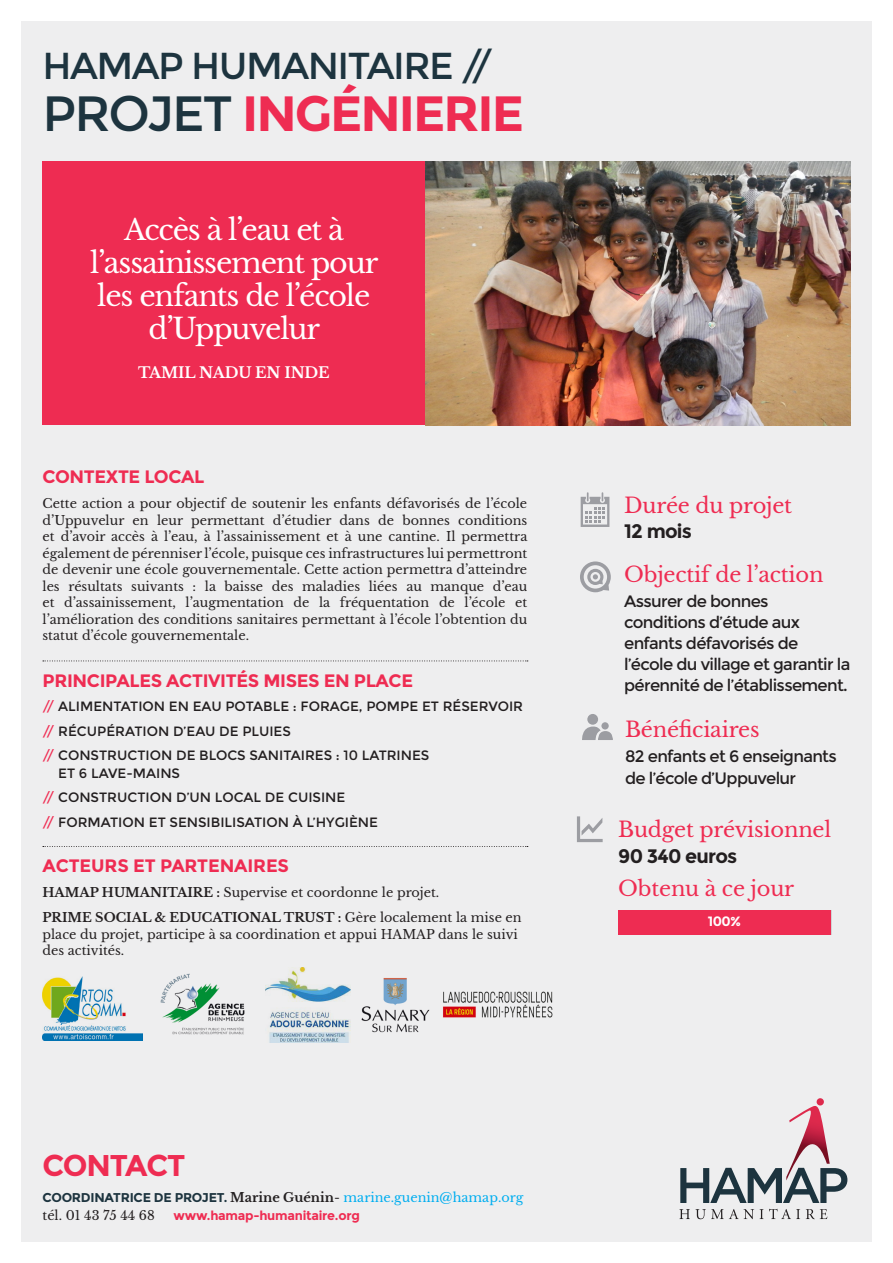
<style>
.page{position:relative;width:893px;height:1263px;background:#fff}
.page>*{position:absolute;margin:0;border:0;box-sizing:border-box;transform-origin:0 0}
.t1{font:700 49.5px "Montserrat";letter-spacing:-.04em;color:#ee2c52}
.t2{font:37.5px "Montserrat";letter-spacing:-.04em;color:#1d343f}
.t3{font:700 30px "Montserrat";letter-spacing:-.04em;color:#ee2c52}
.t4{font:28.5px/33px "Libre Baskerville";letter-spacing:-.04em;color:#fff;text-align:center}
.t5{font:21px "Libre Baskerville";letter-spacing:-.01em;color:#ee2c52}
.t6{font:700 19.5px "Montserrat";letter-spacing:-.04em;color:#231f20}
.t7{font:700 18px "Montserrat";letter-spacing:-.02em;color:#ee2c52}
.t8{font:16.5px/21px "Montserrat";letter-spacing:-.04em;color:#231f20}
.t9{font:700 15px "Libre Baskerville";letter-spacing:-.01em;color:#fff}
.t10{font:13.5px/18px "Montserrat";color:#231f20}
.t11{font:700 13.5px "Montserrat";color:#fff}
.t12{font:12.75px/16.5px "Libre Baskerville";color:#231f20;text-align:justify}
.t13{font:12.75px "Libre Baskerville";color:#00aeef}
.t14{font:700 12.75px "Montserrat";letter-spacing:-.02em;color:#ee2c52}
.s1{font-weight:400;color:#1d343f}
.s2{color:#ee2c52}
.s3{font-weight:700}
.s4{font-family:"Montserrat";font-weight:700;color:#1d343f}
.s5{font-weight:700;color:#231f20}
.s6{color:#231f20}
</style>
<div class="page">
<div style="left:21px;top:21px;width:851px;height:1221px;background:#eeeeef"></div>
<svg style="left:680px;top:1098px;width:167px;height:105px"></svg>
<svg style="left:679px;top:1209px;width:121px;height:10px"></svg>
<svg style="left:806px;top:1209px;width:21px;height:10px"></svg>
<div style="left:43px;top:162px;width:382px;height:263px;background:#ee2c52"></div>
<svg style="left:43px;top:660px;width:485px;height:1px"></svg>
<svg style="left:43px;top:846px;width:485px;height:1px"></svg>
<svg style="left:580px;top:561px;width:31px;height:31px"></svg>
<div style="left:587px;top:714px;width:11px;height:11px;background:#9c9da2;border-radius:50%"></div>
<svg style="left:601px;top:722px;width:8px;height:7px"></svg>
<svg style="left:582px;top:726px;width:31px;height:14px"></svg>
<svg style="left:581px;top:492px;width:28px;height:35px"></svg>
<div style="left:619px;top:910px;width:212px;height:25px;background:#ee2c52"></div>
<svg style="left:577px;top:816px;width:26px;height:26px"></svg>
<div style="left:618px;top:910px;width:213px;height:24px;background:#ee2c52"></div>
<img style="left:425px;top:162px;width:425px;height:263px">
<img style="left:361px;top:978px;width:69px;height:55px">
<img style="left:266px;top:968px;width:85px;height:74px">
<img style="left:160px;top:973px;width:85px;height:62px">
<img style="left:43px;top:977px;width:99px;height:63px">
<img style="left:443px;top:991px;width:110px;height:27px">
<p class="t2" style="left:43px;top:44px;width:452px">HAMAP HUMANITAIRE //</p>
<p class="t1" style="left:43px;top:84px;width:483px"><span class="s1">PROJET</span> INGÉNIERIE</p>
<p class="t4" style="left:90px;top:213px;width:290px">Accès à l’eau et à l’assainissement pour les enfants de l’école d’Uppuvelur</p>
<p class="t9" style="left:138px;top:363px;width:193px">TAMIL NADU EN INDE</p>
<p class="t7" style="left:43px;top:466px;width:163px">CONTEXTE LOCAL</p>
<p class="t12" style="left:43px;top:495px;width:486px">Cette action a pour objectif de soutenir les enfants défavorisés de l’école d’Uppuvelur en leur permettant d’étudier dans de bonnes conditions et d’avoir accès à l’eau, à l’assainissement et à une cantine. Il permettra également de pérenniser l’école, puisque ces infrastructures lui permettront de devenir une école gouvernementale. Cette action permettra d’atteindre les résultats suivants : la baisse des maladies liées au manque d’eau et d’assainissement, l’augmentation de la fréquentation de l’école et l’amélioration des conditions sanitaires permettant à l’école l’obtention du statut d’école gouvernementale.</p>
<p class="t7" style="left:43px;top:670px;width:372px">PRINCIPALES ACTIVITÉS MISES EN PLACE</p>
<p class="t10" style="left:43px;top:698px;width:482px"><span class="s2">//</span> ALIMENTATION EN EAU POTABLE : FORAGE, POMPE ET RÉSERVOIR</p>
<p class="t10" style="left:43px;top:722px;width:250px"><span class="s2">//</span> RÉCUPÉRATION D’EAU DE PLUIES</p>
<p class="t10" style="left:58px;top:746px;width:373px;text-indent:-16px"><span class="s2">//</span> CONSTRUCTION DE BLOCS SANITAIRES : 10 LATRINES<br>ET 6 LAVE-MAINS</p>
<p class="t10" style="left:43px;top:789px;width:304px"><span class="s2">//</span> CONSTRUCTION D’UN LOCAL DE CUISINE</p>
<p class="t10" style="left:43px;top:813px;width:337px"><span class="s2">//</span> FORMATION ET SENSIBILISATION À L’HYGIÈNE</p>
<p class="t7" style="left:43px;top:855px;width:248px">ACTEURS ET PARTENAIRES</p>
<p class="t12" style="left:43px;top:885px;width:398px"><span class="s3">HAMAP HUMANITAIRE :</span> Supervise et coordonne le projet.</p>
<p class="t12" style="left:43px;top:910px;width:481px;text-align:left"><span class="s3">PRIME SOCIAL &amp; EDUCATIONAL TRUST :</span> Gère localement la mise en place du projet, participe à sa coordination et appui HAMAP dans le suivi des activités.</p>
<p class="t3" style="left:43px;top:1147px;width:144px">CONTACT</p>
<p class="t13" style="left:43px;top:1190px;width:482px"><span class="s4">COORDINATRICE DE PROJET.</span> <span class="s5">Marine Guénin</span><span class="s6">-</span> marine.guenin@hamap.org</p>
<p class="t12" style="left:43px;top:1208px;width:114px">tél. 01 43 75 44 68</p>
<p class="t14" style="left:174px;top:1208px;width:188px">www.hamap-humanitaire.org</p>
<p class="t5" style="left:624px;top:492px;width:169px">Durée du projet</p>
<p class="t6" style="left:624px;top:519px;width:69px">12 mois</p>
<p class="t5" style="left:624px;top:561px;width:201px">Objectif de l’action</p>
<p class="t8" style="left:624px;top:591px;width:228px">Assurer de bonnes conditions d’étude aux enfants défavorisés de l’école du village et garantir la pérennité de l’établissement.</p>
<p class="t5" style="left:625px;top:717px;width:136px">Bénéficiaires</p>
<p class="t8" style="left:625px;top:746px;width:213px">82 enfants et 6 enseignants de l’école d’Uppuvelur</p>
<p class="t5" style="left:618px;top:817px;width:214px">Budget prévisionnel</p>
<p class="t6" style="left:618px;top:844px;width:120px">90 340 euros</p>
<p class="t5" style="left:618px;top:876px;width:177px">Obtenu à ce jour</p>
<p class="t11" style="left:708px;top:913px;width:35px">100%</p>
</div>
